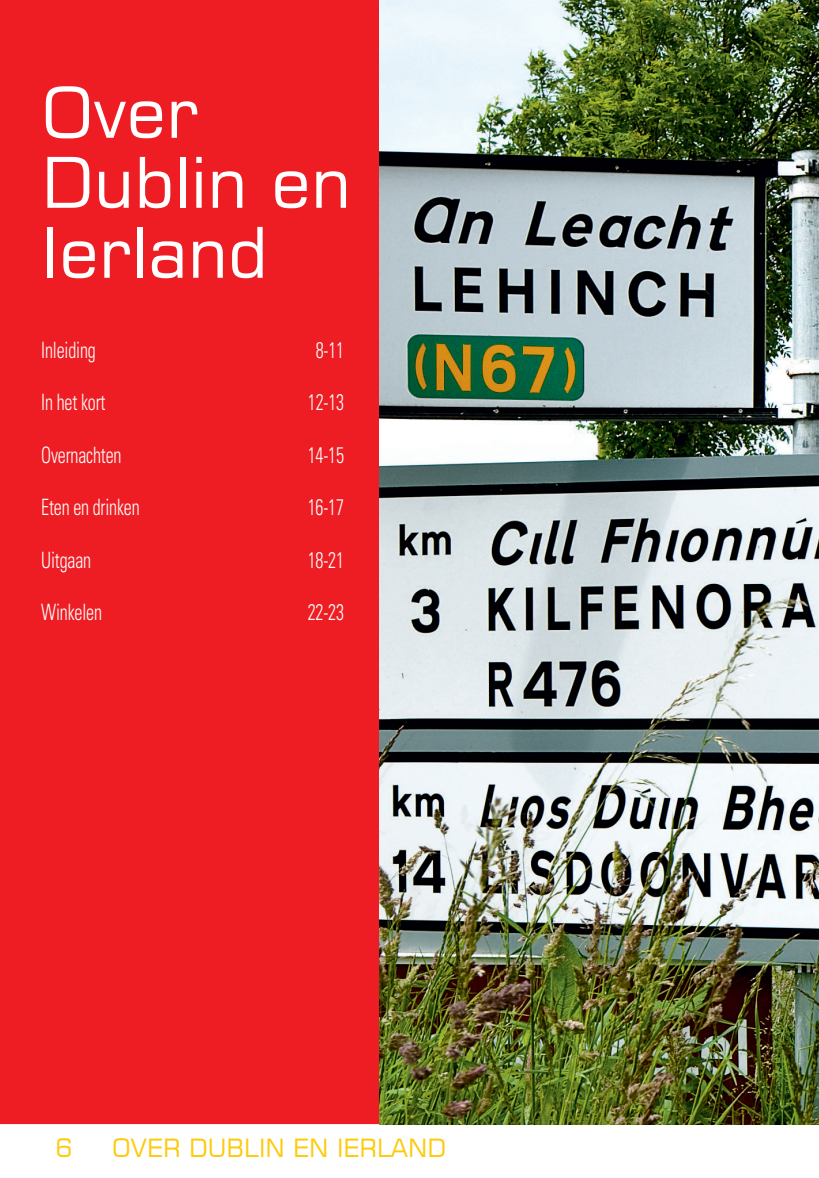
<style>
.page{position:relative;width:819px;height:1178px;background:#fff}
.page>*{position:absolute;margin:0;border:0;box-sizing:border-box;transform-origin:0 0}
.t1{font:70px/70px "Square 721 BT";color:#fff}
.t2{font:25px "Square 721 BT";color:#feca0a}
.t3{font:300 condensed 22.5px "Univers LT Std";letter-spacing:-.01em;color:#fff;scale:.8 1}
</style>
<div class="page">
<div style="left:0;top:0;width:381px;height:1125px;background:#ee1d23"></div>
<hr style="left:0;top:1124px;width:818px;height:3px;background:#fff">
<img style="left:379px;top:0;width:439px;height:1124px">
<h1 class="t1" style="left:41px;top:76px;width:311px">Over<br>Dublin en<br>Ierland</h1>
<p class="t3" style="left:41px;top:336px;width:70px">Inleiding</p>
<p class="t3" style="left:315px;top:336px;width:37px">8-11</p>
<p class="t3" style="left:41px;top:389px;width:82px">In het kort</p>
<p class="t3" style="left:308px;top:389px;width:47px">12-13</p>
<p class="t3" style="left:41px;top:441px;width:102px">Overnachten</p>
<p class="t3" style="left:307px;top:441px;width:47px">14-15</p>
<p class="t3" style="left:41px;top:494px;width:125px">Eten en drinken</p>
<p class="t3" style="left:307px;top:494px;width:47px">16-17</p>
<p class="t3" style="left:41px;top:546px;width:64px">Uitgaan</p>
<p class="t3" style="left:307px;top:546px;width:47px">18-21</p>
<p class="t3" style="left:41px;top:599px;width:77px">Winkelen</p>
<p class="t3" style="left:307px;top:599px;width:47px">22-23</p>
<p class="t2" style="left:55px;top:1132px;width:18px">6</p>
<p class="t2" style="left:112px;top:1132px;width:309px">Over Du blin en Ierland</p>
</div>
